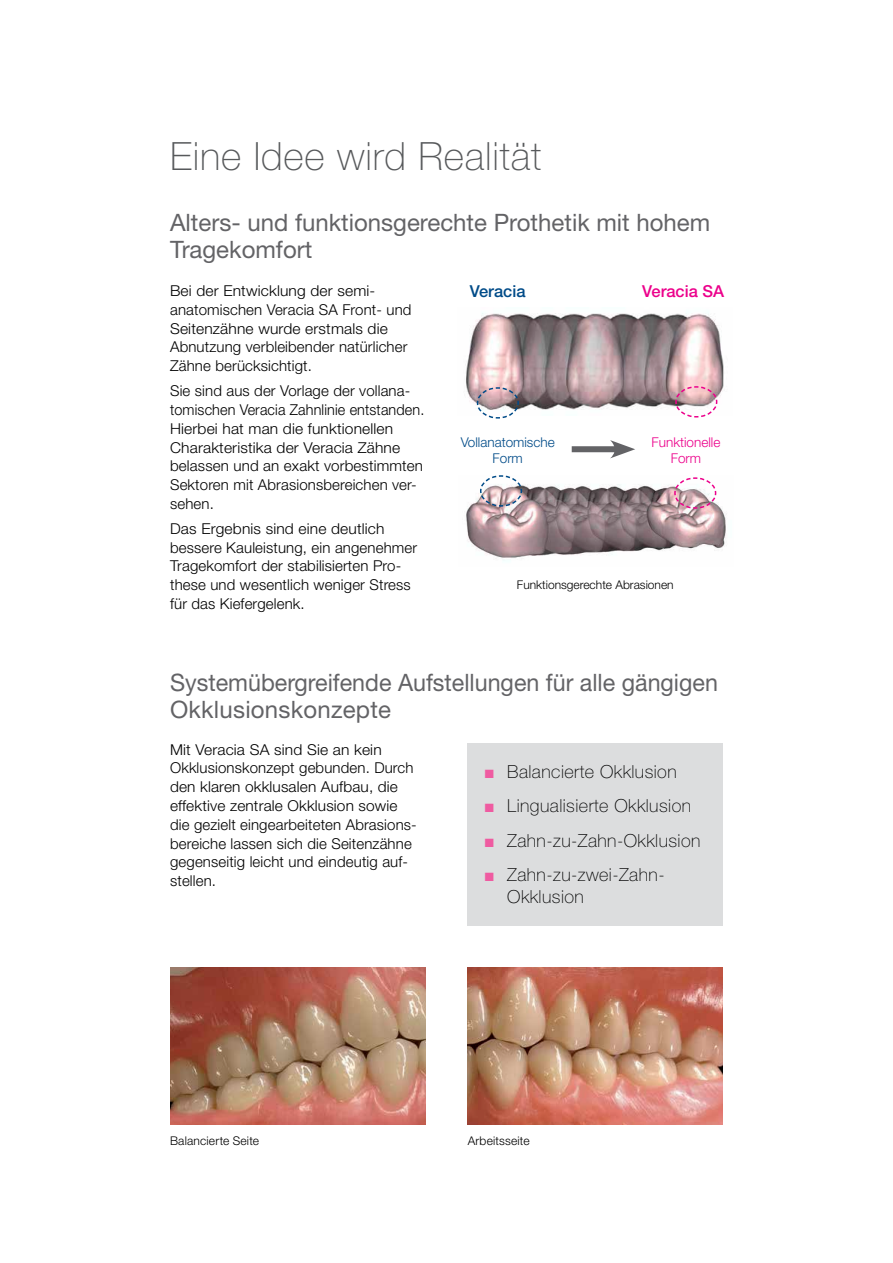
<style>
.page{position:relative;width:893px;height:1263px;background:#fff}
.page>*{position:absolute;margin:0;border:0;box-sizing:border-box;transform-origin:0 0}
.t1{font:100 39px "Helvetica Neue";letter-spacing:.02em;color:#57595b}
.t2{font:24px/27px "Helvetica Neue";color:#636366}
.t3{font:100 18px/21.6px "Helvetica Neue";letter-spacing:.025em;color:#000}
.t4{font:500 16.5px "Helvetica Neue";color:#ec008b}
.t5{font:500 16.5px "Helvetica Neue";color:#004b88}
.t6{font:300 15px/18.8px "Helvetica Neue";letter-spacing:.01em;color:#000;scale:1.04 1}
.t7{font:300 15px/18.8px "Helvetica Neue";letter-spacing:.01em;color:#000}
.t8{font:300 13.5px/16.5px "Helvetica Neue";color:#004b88;text-align:center}
.t9{font:300 13.5px/16.5px "Helvetica Neue";color:#ec008b;text-align:center}
.t10{font:300 12px "Helvetica Neue";color:#000}
.s1{color:#ef5ba1}
</style>
<div class="page">
<img style="left:170px;top:967px;width:255px;height:158px">
<img style="left:468px;top:967px;width:255px;height:158px">
<div style="left:468px;top:743px;width:255px;height:183px;background:#dcddde"></div>
<img style="left:466px;top:313px;width:258px;height:97px">
<img style="left:466px;top:484px;width:260px;height:77px">
<svg style="left:674px;top:385px;width:44px;height:33px"></svg>
<svg style="left:476px;top:386px;width:44px;height:33px"></svg>
<svg style="left:673px;top:477px;width:44px;height:32px"></svg>
<svg style="left:479px;top:475px;width:44px;height:32px"></svg>
<div style="left:572px;top:446px;width:48px;height:6px;background:#636366"></div>
<svg style="left:610px;top:440px;width:25px;height:18px"></svg>
<h1 class="t1" style="left:170px;top:135px;width:373px">Eine Idee wird Realität</h1>
<h2 class="t2" style="left:170px;top:209px;width:542px">Alters- und funktionsgerechte Prothetik mit hohem<br>Tragekomfort</h2>
<p class="t6" style="left:170px;top:281px;width:234px">Bei der Entwicklung der semi&shy;anatomischen Veracia SA Front- und<br>Seitenzähne wurde erstmals die<br>Abnutzung verbleibender natürlicher<br>Zähne berücksichtigt.</p>
<p class="t7" style="left:170px;top:381px;width:256px">Sie sind aus der Vorlage der vollana&shy;tomischen Veracia Zahnlinie entstanden.<br>Hierbei hat man die funktionellen Charakteristika der Veracia Zähne belassen und an exakt vorbestimmten Sektoren mit Abrasionsbereichen ver&shy;sehen.</p>
<p class="t6" style="left:170px;top:519px;width:239px">Das Ergebnis sind eine deutlich bessere Kauleistung, ein angenehmer Tragekomfort der stabilisierten Pro--- these und wesentlich weniger Stress für das Kiefergelenk.</p>
<p class="t5" style="left:470px;top:281px;width:57px">Veracia</p>
<p class="t4" style="left:642px;top:281px;width:83px">Veracia SA</p>
<p class="t8" style="left:461px;top:433px;width:96px">Vollanatomische<br>Form</p>
<p class="t9" style="left:652px;top:433px;width:70px">Funktionelle<br>Form</p>
<p class="t10" style="left:517px;top:577px;width:158px">Funktionsgerechte Abrasionen</p>
<h2 class="t2" style="left:170px;top:668px;width:549px">Systemübergreifende Aufstellungen für alle gängigen<br>Okklusionskonzepte</h2>
<p class="t6" style="left:170px;top:740px;width:239px">Mit Veracia SA sind Sie an kein Okklusionskonzept gebunden. Durch den klaren okklusalen Aufbau, die effektive zentrale Okklusion sowie die gezielt eingearbeiteten Abrasions&shy;bereiche lassen sich die Seitenzähne gegenseitig leicht und eindeutig auf&shy;stellen.</p>
<p class="t3" style="left:485px;top:761px;width:193px"><span class="s1">■</span> Balancierte Okklusion</p>
<p class="t3" style="left:485px;top:795px;width:208px"><span class="s1">■</span> Lingualisierte Okklusion</p>
<p class="t3" style="left:485px;top:829px;width:217px"><span class="s1">■</span> Zahn-zu-Zahn-Okklusion</p>
<p class="t3" style="left:507px;top:864px;width:159px;text-indent:-23px"><span class="s1">■</span> Zahn-zu-zwei-Zahn-<br>Okklusion</p>
<p class="t10" style="left:170px;top:1133px;width:90px">Balancierte Seite</p>
<p class="t10" style="left:468px;top:1133px;width:63px">Arbeitsseite</p>
</div>
